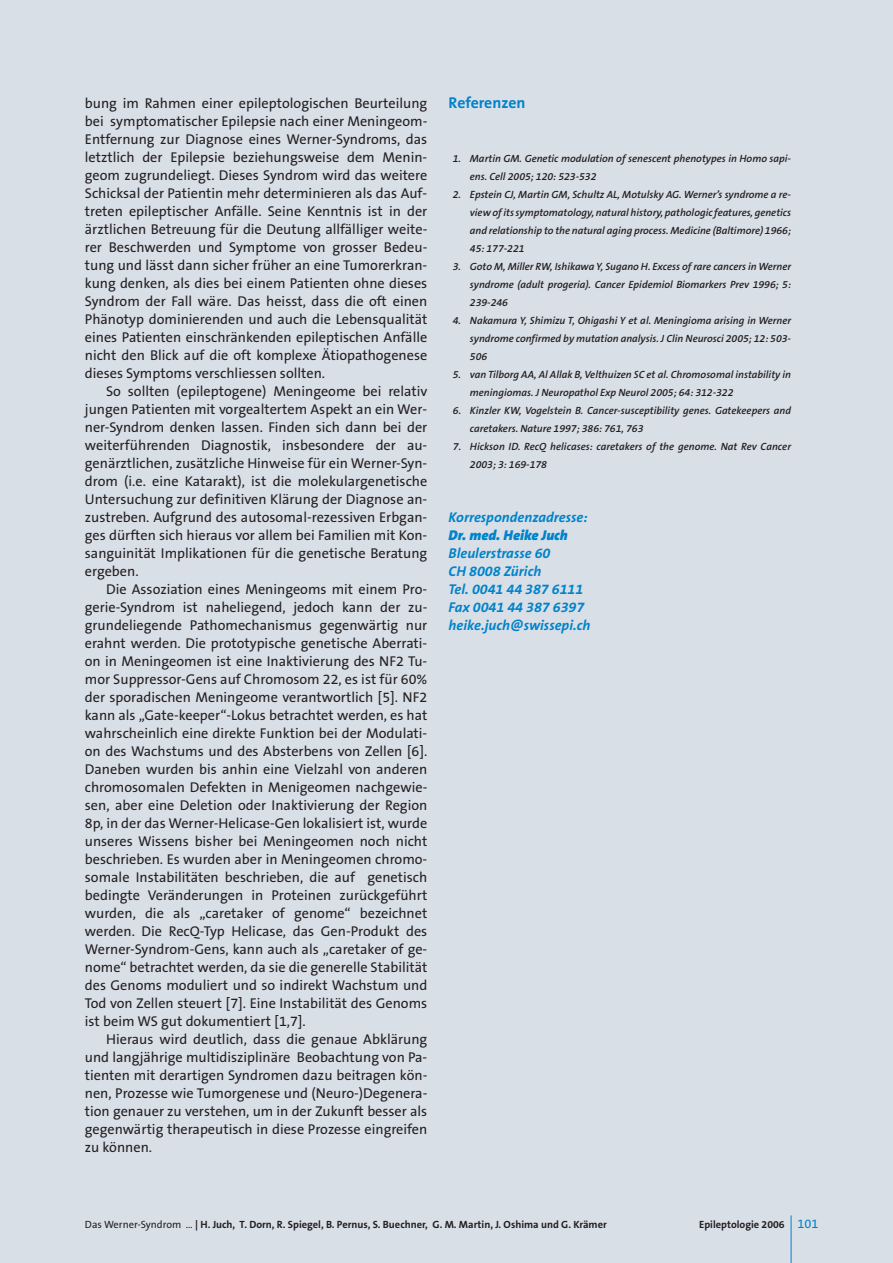
<style>
.page{position:relative;width:893px;height:1263px;background:#fff}
.page>*{position:absolute;margin:0;border:0;box-sizing:border-box;transform-origin:0 0}
.t1{font:700 15.75px "The Sans B7";color:#0083ca}
.t2{font:14.25px/18px "The Sans B5 Plain";color:#231f20;text-align:justify}
.t3{font:italic 700 14.25px/18px "The Sans B7";color:#0083ca}
.t4{font:italic 900 14.25px "The Sans B9";color:#0083ca}
.t5{font:italic 600 10.5px/18px "The Sans B6";color:#231f20}
.t6{font:700 10.5px "The Sans B7";color:#231f20}
.s1{font-family:"The Sans B5 Plain";font-weight:400}
.s2{font-family:"The Sans B5 Plain";font-weight:400;font-size:12.75px;color:#0083ca}
</style>
<div class="page">
<div style="left:0;top:0;width:892px;height:1263px;background:#d9dfe7"></div>
<hr style="left:790px;top:1215px;width:1px;height:48px;background:#0083ca">
<p class="t2" style="left:85px;top:96px;width:344px">bung im Rahmen einer epileptologischen Beurteilung bei symptomatischer Epilepsie nach einer Meningeom-Entfernung zur Diagnose eines Werner-Syndroms, das letztlich der Epilepsie beziehungsweise dem Menin&shy;geom zugrundeliegt. Dieses Syndrom wird das weitere Schicksal der Patientin mehr determinieren als das Auf&shy;treten epileptischer Anfälle. Seine Kenntnis ist in der ärztlichen Betreuung für die Deutung allfälliger weite&shy;rer Beschwerden und Symptome von grosser Bedeu&shy;tung und lässt dann sicher früher an eine Tumorerkran&shy;kung denken, als dies bei einem Patienten ohne dieses Syndrom der Fall wäre. Das heisst, dass die oft einen Phänotyp dominierenden und auch die Lebensqualität eines Patienten einschränkenden epileptischen Anfälle nicht den Blick auf die oft komplexe Ätiopathogenese dieses Symptoms verschliessen sollten.</p>
<p class="t2" style="left:85px;top:384px;width:344px;text-indent:21px">So sollten (epileptogene) Meningeome bei relativ jungen Patienten mit vorgealtertem Aspekt an ein Wer&shy;ner-Syndrom denken lassen. Finden sich dann bei der weiterführenden Diagnostik, insbesondere der au&shy;genärztlichen, zusätzliche Hinweise für ein Werner-Syn&shy;drom (i.e. eine Katarakt), ist die molekulargenetische Untersuchung zur definitiven Klärung der Diagnose an&shy;zustreben. Aufgrund des autosomal-rezessiven Erbgan&shy;ges dürften sich hieraus vor allem bei Familien mit Kon&shy;sanguinität Implikationen für die genetische Beratung ergeben.</p>
<p class="t2" style="left:85px;top:582px;width:344px;text-indent:21px">Die Assoziation eines Meningeoms mit einem Pro&shy;gerie-Syndrom ist naheliegend, jedoch kann der zu&shy;grundeliegende Pathomechanismus gegenwärtig nur erahnt werden. Die prototypische genetische Aberrati&shy;on in Meningeomen ist eine Inaktivierung des NF2 Tu&shy;mor Suppressor-Gens auf Chromosom 22, es ist für 60% der sporadischen Meningeome verantwortlich [5]. NF2 kann als „Gate-keeper“-Lokus betrachtet werden, es hat wahrscheinlich eine direkte Funktion bei der Modulati&shy;on des Wachstums und des Absterbens von Zellen [6].<br>Daneben wurden bis anhin eine Vielzahl von anderen chromosomalen Defekten in Menigeomen nachgewie&shy;sen, aber eine Deletion oder Inaktivierung der Region 8p, in der das Werner-Helicase-Gen lokalisiert ist, wurde unseres Wissens bisher bei Meningeomen noch nicht beschrieben. Es wurden aber in Meningeomen chromo&shy;somale Instabilitäten beschrieben, die auf genetisch bedingte Veränderungen in Proteinen zurückgeführt wurden, die als „caretaker of genome“ bezeichnet werden. Die RecQ-Typ Helicase, das Gen-Produkt des Werner-Syndrom-Gens, kann auch als „caretaker of ge&shy;nome“ betrachtet werden, da sie die generelle Stabilität des Genoms moduliert und so indirekt Wachstum und Tod von Zellen steuert [7]. Eine Instabilität des Genoms ist beim WS gut dokumentiert [1,7].</p>
<p class="t2" style="left:85px;top:1032px;width:344px;text-indent:21px">Hieraus wird deutlich, dass die genaue Abklärung und langjährige multidisziplinäre Beobachtung von Pa&shy;tienten mit derartigen Syndromen dazu beitragen kön&shy;nen, Prozesse wie Tumorgenese und (Neuro-)Degenera&shy;tion genauer zu verstehen, um in der Zukunft besser als gegenwärtig therapeutisch in diese Prozesse eingreifen zu können.</p>
<p class="t1" style="left:448px;top:97px;width:78px">Referenzen</p>
<p class="t5" style="left:470px;top:151px;width:323px;text-indent:-17px">1. Martin GM. Genetic modulation of senescent phenotypes in Homo sapi&shy;ens. Cell 2005; 120: 523-532</p>
<p class="t5" style="left:470px;top:187px;width:323px;text-align:justify;text-indent:-17px">2. Epstein CJ, Martin GM, Schultz AL, Motulsky AG. Werner’s syndrome a re&shy;view of its symptomatology, natural history, pathologic features, genetics and relationship to the natural aging process. Medicine (Baltimore) 1966; 45: 177-221</p>
<p class="t5" style="left:470px;top:259px;width:323px;text-align:justify;text-indent:-17px">3. Goto M, Miller RW, Ishikawa Y, Sugano H. Excess of rare cancers in Werner syndrome (adult progeria). Cancer Epidemiol Biomarkers Prev 1996; 5:<br>239-246</p>
<p class="t5" style="left:470px;top:313px;width:323px;text-align:justify;text-indent:-17px">4. Nakamura Y, Shimizu T, Ohigashi Y et al. Meningioma arising in Werner syndrome confirmed by mutation analysis. J Clin Neurosci 2005; 12: 503- 506</p>
<p class="t5" style="left:470px;top:367px;width:323px;text-indent:-17px">5. van Tilborg AA, Al Allak B, Velthuizen SC et al. Chromosomal instability in meningiomas. J Neuropathol Exp Neurol 2005; 64: 312-322</p>
<p class="t5" style="left:470px;top:403px;width:323px;text-indent:-17px">6. Kinzler KW, Vogelstein B. Cancer-susceptibility genes. Gatekeepers and caretakers. Nature 1997; 386: 761, 763</p>
<p class="t5" style="left:470px;top:439px;width:322px;text-indent:-17px">7. Hickson ID. RecQ helicases: caretakers of the genome. Nat Rev Cancer<br>2003; 3: 169-178</p>
<p class="t3" style="left:448px;top:510px;width:141px">Korrespondenzadresse:</p>
<p class="t4" style="left:448px;top:530px;width:121px">Dr. med. Heike Juch</p>
<p class="t3" style="left:448px;top:546px;width:143px">Bleulerstrasse 60<br>CH 8008 Zürich<br>Tel. 0041 44 387 6111<br>Fax 0041 44 387 6397 heike.juch@swissepi.ch</p>
<p class="t6" style="left:85px;top:1221px;width:523px"><span class="s1">Das Werner-Syndrom …</span> | H. Juch, T. Dorn, R. Spiegel, B. Pernus, S. Buechner, G. M. Martin, J. Oshima und G. Krämer</p>
<p class="t6" style="left:699px;top:1221px;width:121px">Epileptologie 2006 <span class="s2">101</span></p>
</div>
